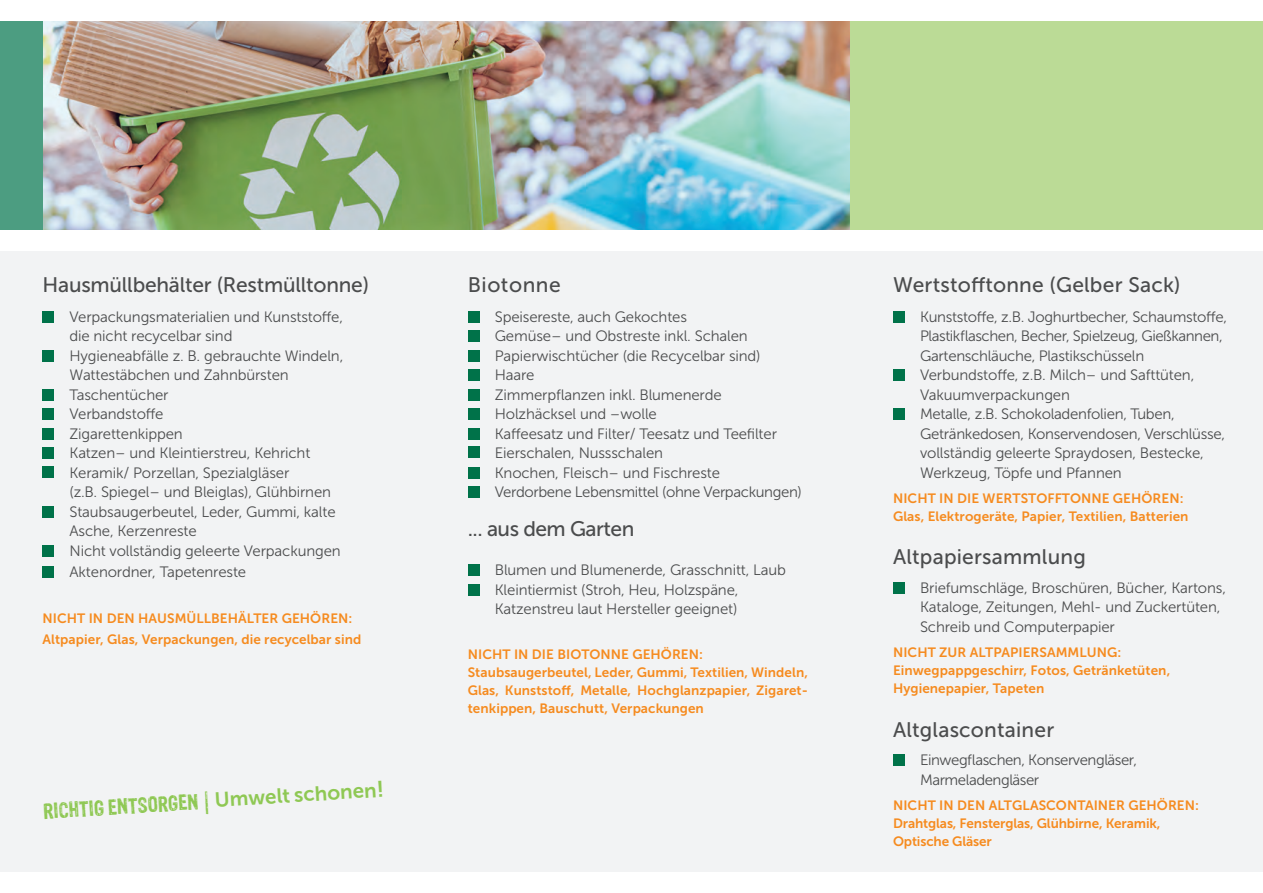
<style>
.page{position:relative;width:1263px;height:893px;background:#fff}
.page>*{position:absolute;margin:0;border:0;box-sizing:border-box;transform-origin:0 0}
.t1{font:21px "Museo Sans 500";letter-spacing:.01em;color:#4b4c4d}
.t2{font:21px "Museo Sans 500";letter-spacing:-.01em;color:#4b4c4d}
.t3{font:21px "Museo Sans 500";letter-spacing:-.025em;color:#4b4c4d}
.t4{font:20.55px "Museo Sans 700";color:#8fc854}
.t5{font:18px "Sans Culottes";color:#8fc854}
.t6{font:15px/19.5px "Museo Sans 300";letter-spacing:-.01em;color:#4b4c4d}
.t7{font:15px/19.5px "Museo Sans 300";letter-spacing:-.03em;color:#4b4c4d}
.t8{font:13.5px/18px "Museo Sans 700";letter-spacing:.005em;color:#f68b1f}
.s1{font-family:"Sans Culottes";font-size:19.05px}
.s2{font-size:22.5px}
</style>
<div class="page">
<div style="left:0;top:251px;width:1263px;height:621px;background:#f2f3f4"></div>
<img style="left:43px;top:21px;width:807px;height:209px">
<div style="left:0;top:21px;width:43px;height:209px;background:#4c9d81"></div>
<div style="left:850px;top:21px;width:413px;height:209px;background:#bbdb96"></div>
<div style="left:468px;top:311px;width:11px;height:12px;background:#007249"></div>
<div style="left:468px;top:331px;width:11px;height:11px;background:#007249"></div>
<div style="left:468px;top:350px;width:11px;height:12px;background:#007249"></div>
<div style="left:468px;top:370px;width:11px;height:11px;background:#007249"></div>
<div style="left:468px;top:389px;width:11px;height:12px;background:#007249"></div>
<div style="left:468px;top:409px;width:11px;height:11px;background:#007249"></div>
<div style="left:468px;top:428px;width:11px;height:12px;background:#007249"></div>
<div style="left:468px;top:447px;width:11px;height:11px;background:#007249"></div>
<div style="left:468px;top:467px;width:11px;height:12px;background:#007249"></div>
<div style="left:468px;top:487px;width:11px;height:11px;background:#007249"></div>
<div style="left:468px;top:565px;width:11px;height:11px;background:#007249"></div>
<div style="left:468px;top:584px;width:11px;height:12px;background:#007249"></div>
<div style="left:893px;top:311px;width:12px;height:12px;background:#007249"></div>
<div style="left:893px;top:370px;width:12px;height:11px;background:#007249"></div>
<div style="left:893px;top:409px;width:12px;height:11px;background:#007249"></div>
<div style="left:893px;top:582px;width:12px;height:12px;background:#007249"></div>
<div style="left:893px;top:755px;width:12px;height:11px;background:#007249"></div>
<div style="left:43px;top:311px;width:11px;height:12px;background:#007249"></div>
<div style="left:43px;top:350px;width:11px;height:12px;background:#007249"></div>
<div style="left:43px;top:389px;width:11px;height:12px;background:#007249"></div>
<div style="left:43px;top:409px;width:11px;height:11px;background:#007249"></div>
<div style="left:43px;top:428px;width:11px;height:12px;background:#007249"></div>
<div style="left:43px;top:448px;width:11px;height:11px;background:#007249"></div>
<div style="left:43px;top:466px;width:11px;height:12px;background:#007249"></div>
<div style="left:43px;top:506px;width:11px;height:12px;background:#007249"></div>
<div style="left:43px;top:545px;width:11px;height:12px;background:#007249"></div>
<div style="left:43px;top:566px;width:11px;height:12px;background:#007249"></div>
<h1 class="t2" style="left:43px;top:273px;width:328px">Hausmüllbehälter (Restmülltonne)</h1>
<h1 class="t1" style="left:468px;top:273px;width:94px">Biotonne</h1>
<p class="t6" style="left:495px;top:307px;width:309px">Speisereste, auch Gekochtes<br>Gemüse– und Obstreste inkl. Schalen<br>Papierwischtücher (die Recycelbar sind)<br>Haare<br>Zimmerpflanzen inkl. Blumenerde<br>Holzhäcksel und –wolle<br>Kaffeesatz und Filter/ Teesatz und Teefilter<br>Eierschalen, Nussschalen<br>Knochen, Fleisch– und Fischreste<br>Verdorbene Lebensmittel (ohne Verpackungen)</p>
<h1 class="t3" style="left:468px;top:517px;width:168px">... aus dem Garten</h1>
<p class="t6" style="left:495px;top:560px;width:293px">Blumen und Blumenerde, Grasschnitt, Laub<br>Kleintiermist (Stroh, Heu, Holzspäne,<br>Katzenstreu laut Hersteller geeignet)</p>
<p class="t8" style="left:468px;top:645px;width:342px">NICHT IN DIE BIOTONNE GEHÖREN:<br>Staubsaugerbeutel, Leder, Gummi, Textilien, Windeln, Glas, Kunststoff, Metalle, Hochglanzpapier, Zigaret&shy;tenkippen, Bauschutt, Verpackungen</p>
<p class="t6" style="left:70px;top:307px;width:275px">Verpackungsmaterialien und Kunststoffe, die nicht recycelbar sind<br>Hygieneabfälle z. B. gebrauchte Windeln,<br>Wattestäbchen und Zahnbürsten<br>Taschentücher<br>Verbandstoffe<br>Zigarettenkippen<br>Katzen– und Kleintierstreu, Kehricht<br>Keramik/ Porzellan, Spezialgläser<br>(z.B. Spiegel– und Bleiglas), Glühbirnen<br>Staubsaugerbeutel, Leder, Gummi, kalte<br>Asche, Kerzenreste<br>Nicht vollständig geleerte Verpackungen</p>
<p class="t6" style="left:70px;top:562px;width:178px">Aktenordner, Tapetenreste</p>
<p class="t8" style="left:43px;top:608px;width:320px;line-height:21px">NICHT IN DEN HAUSMÜLLBEHÄLTER GEHÖREN:<br>Altpapier, Glas, Verpackungen, die recycelbar sind</p>
<h2 class="t4" style="left:201px;top:790px;width:184px;rotate:-4deg"><span class="s1">|</span> Umwelt schonen<span class="s2">!</span></h2>
<p class="t5" style="left:43px;top:797px;width:157px;rotate:-3deg">RICHTIG ENTSORGEN</p>
<h1 class="t1" style="left:893px;top:273px;width:289px">Wertstofftonne (Gelber Sack)</h1>
<p class="t6" style="left:920px;top:307px;width:309px">Kunststoffe, z.B. Joghurtbecher, Schaumstoffe, Plastikflaschen, Becher, Spielzeug, Gießkannen, Gartenschläuche, Plastikschüsseln Verbundstoffe, z.B. Milch– und Safttüten, Vakuumverpackungen<br>Metalle, z.B. Schokoladenfolien, Tuben, Getränkedosen, Konservendosen, Verschlüsse, vollständig geleerte Spraydosen, Bestecke, Werkzeug, Töpfe und Pfannen</p>
<p class="t8" style="left:893px;top:489px;width:297px">NICHT IN DIE WERTSTOFFTONNE GEHÖREN:<br>Glas, Elektrogeräte, Papier, Textilien, Batterien</p>
<h1 class="t1" style="left:893px;top:546px;width:194px">Altpapiersammlung</h1>
<p class="t6" style="left:920px;top:578px;width:307px">Briefumschläge, Broschüren, Bücher, Kartons,<br>Kataloge, Zeitungen, Mehl- und Zuckertüten,<br>Schreib und Computerpapier</p>
<p class="t8" style="left:893px;top:644px;width:279px">NICHT ZUR ALTPAPIERSAMMLUNG:<br>Einwegpappgeschirr, Fotos, Getränketüten,<br>Hygienepapier, Tapeten</p>
<h1 class="t1" style="left:893px;top:718px;width:163px">Altglascontainer</h1>
<p class="t7" style="left:920px;top:750px;width:218px">Einwegflaschen, Konservengläser,<br>Marmeladengläser</p>
<p class="t8" style="left:893px;top:796px;width:307px">NICHT IN DEN ALTGLASCONTAINER GEHÖREN:<br>Drahtglas, Fensterglas, Glühbirne, Keramik,<br>Optische Gläser</p>
</div>
